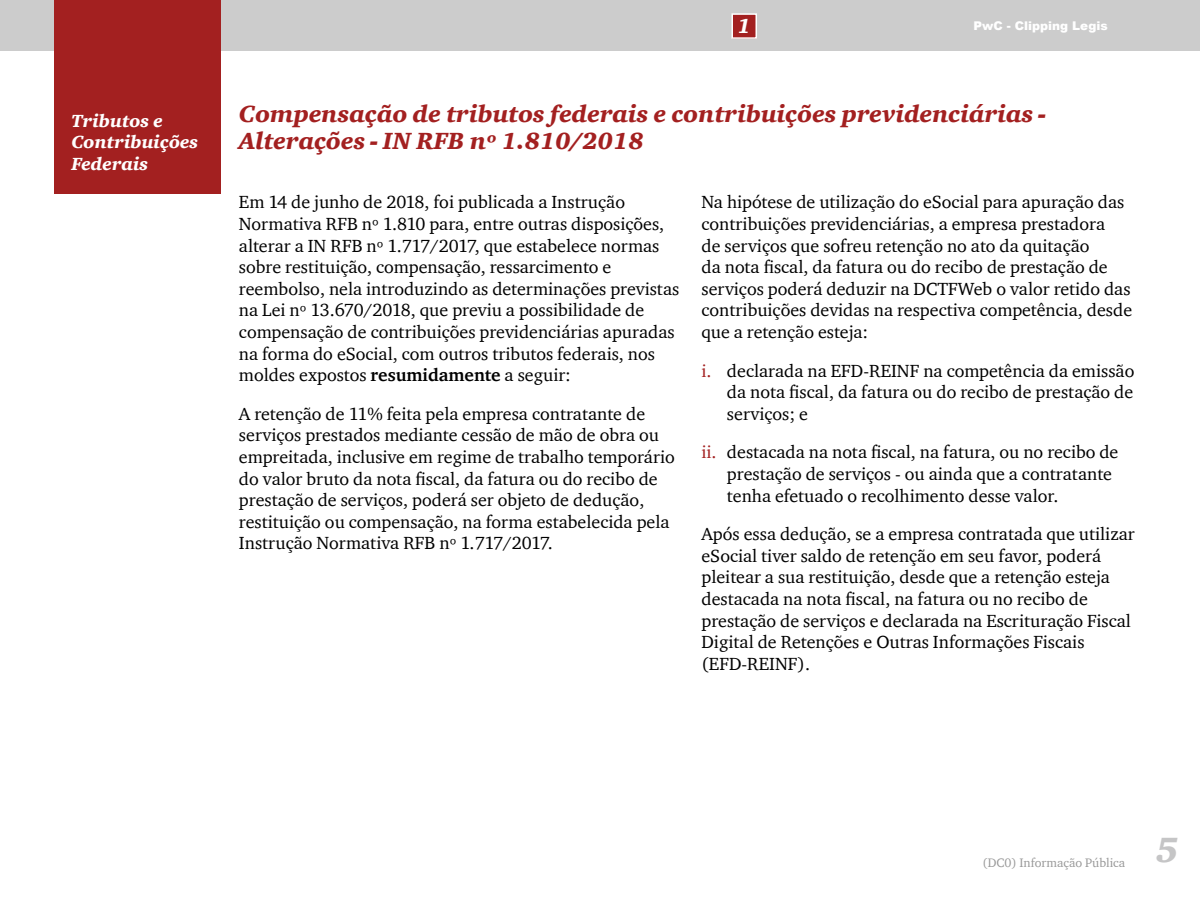
<style>
.page{position:relative;width:1200px;height:900px;background:#fff}
.page>*{position:absolute;margin:0;border:0;box-sizing:border-box;transform-origin:0 0}
.t1{font:italic 900 36px "ITC Charter Com";color:#c5c5c6}
.t2{font:italic 900 24px/27px "ITC Charter Com";color:#a32020}
.t3{font:italic 900 21px "ITC Charter Com";color:#fff}
.t4{font:18px/21.6px "ITC Charter Com";color:#000}
.t5{font:italic 900 18px/21.6px "ITC Charter Com";color:#fff}
.t6{font:12.6px "ITC Charter Com";color:#999}
.t7{font:900 12px "Arial";color:#fff}
.s1{font-weight:700}
.s2{color:#a32020}
</style>
<div class="page">
<div style="left:0;top:0;width:1200px;height:51px;background:#ccc"></div>
<div style="left:54px;top:0;width:166px;height:194px;background:#a32020"></div>
<div style="left:732px;top:14px;width:24px;height:24px;background:#a32020"></div>
<div style="left:731px;top:13px;width:26px;height:26px;border:2px solid #fff"></div>
<p class="t5" style="left:71px;top:110px;width:128px">Tributos e<br>Contribuições<br>Federais</p>
<p class="t3" style="left:738px;top:13px;width:15px">1</p>
<p class="t7" style="left:973px;top:17px;width:136px">PwC - Clipping Legis</p>
<h2 class="t2" style="left:239px;top:100px;width:808px">Compensação de tributos federais e contribuições previdenciárias -<br>Alterações - IN RFB nº 1.810/2018</h2>
<p class="t4" style="left:239px;top:191px;width:442px">Em 14 de junho de 2018, foi publicada a Instrução Normativa RFB nº 1.810 para, entre outras disposições, alterar a IN RFB nº 1.717/2017, que estabelece normas sobre restituição, compensação, ressarcimento e reembolso, nela introduzindo as determinações previstas na Lei nº 13.670/2018, que previu a possibilidade de compensação de contribuições previdenciárias apuradas na forma do eSocial, com outros tributos federais, nos moldes expostos <span class="s1">resumidamente</span> a seguir:</p>
<p class="t4" style="left:239px;top:403px;width:437px">A retenção de 11% feita pela empresa contratante de serviços prestados mediante cessão de mão de obra ou empreitada, inclusive em regime de trabalho temporário do valor bruto da nota fiscal, da fatura ou do recibo de prestação de serviços, poderá ser objeto de dedução, restituição ou compensação, na forma estabelecida pela Instrução Normativa RFB nº 1.717/2017.</p>
<p class="t4" style="left:701px;top:191px;width:432px">Na hipótese de utilização do eSocial para apuração das contribuições previdenciárias, a empresa prestadora<br>de serviços que sofreu retenção no ato da quitação<br>da nota fiscal, da fatura ou do recibo de prestação de serviços poderá deduzir na DCTFWeb o valor retido das contribuições devidas na respectiva competência, desde que a retenção esteja:</p>
<p class="t4" style="left:727px;top:359px;width:409px;text-align:justify;text-indent:-26px"><span class="s2">i.</span> declarada na EFD-REINF na competência da emissão da nota fiscal, da fatura ou do recibo de prestação de serviços; e</p>
<p class="t4" style="left:727px;top:441px;width:393px;text-indent:-26px"><span class="s2">ii.</span> destacada na nota fiscal, na fatura, ou no recibo de prestação de serviços - ou ainda que a contratante tenha efetuado o recolhimento desse valor.</p>
<p class="t4" style="left:701px;top:523px;width:435px">Após essa dedução, se a empresa contratada que utilizar eSocial tiver saldo de retenção em seu favor, poderá pleitear a sua restituição, desde que a retenção esteja destacada na nota fiscal, na fatura ou no recibo de prestação de serviços e declarada na Escrituração Fiscal Digital de Retenções e Outras Informações Fiscais (EFD-REINF).</p>
<p class="t6" style="left:982px;top:855px;width:144px">(DC0) Informação Pública</p>
<h1 class="t1" style="left:1156px;top:828px;width:25px">5</h1>
</div>
